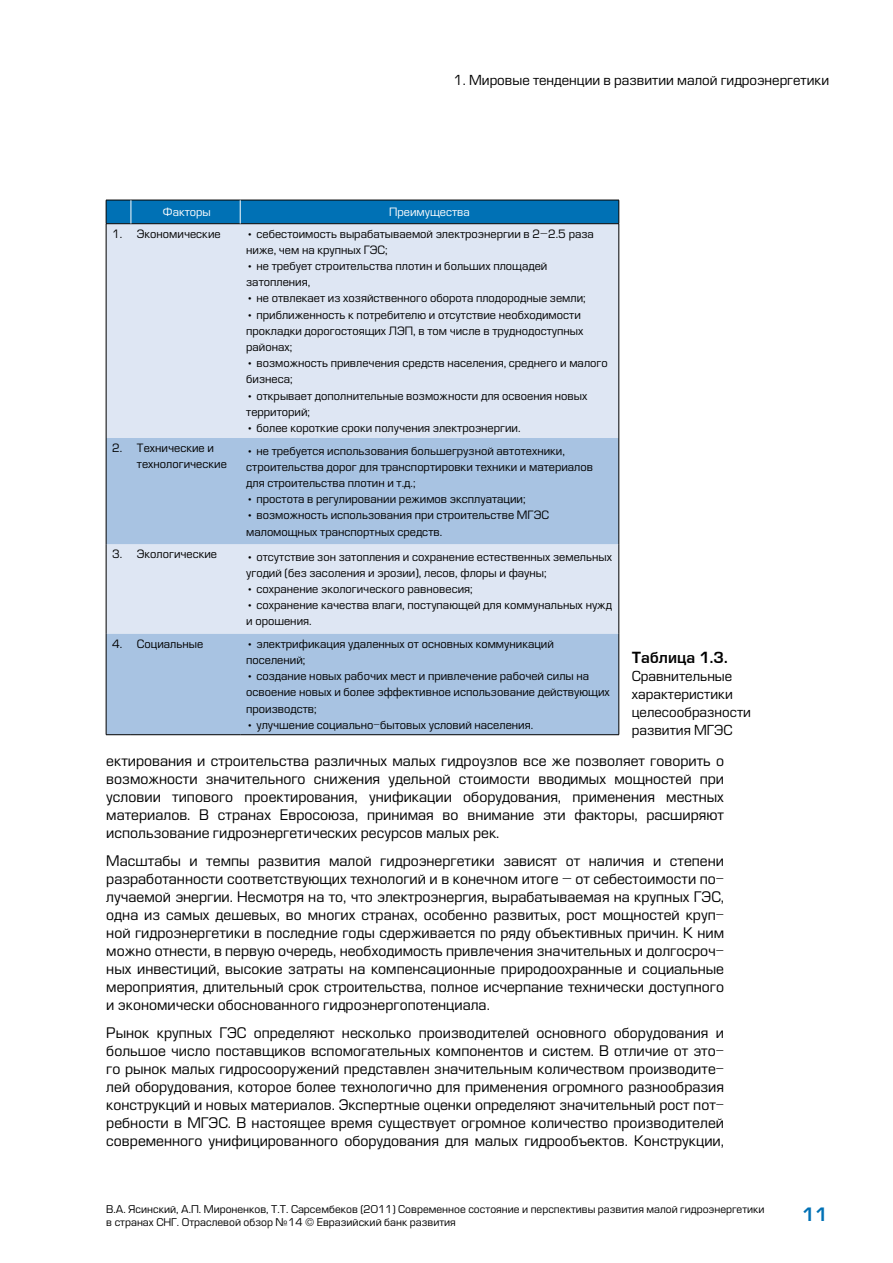
<style>
.page{position:relative;width:893px;height:1263px;background:#fff}
.page>*{position:absolute;margin:0;border:0;box-sizing:border-box;transform-origin:0 0}
.t1{font:18px "Europe Demi Normal";color:#0071b5}
.t2{font:15px "Europe Demi Normal";color:#000}
.t3{font:14.25px/18px "Europe";color:#000;text-align:justify}
.t4{font:13.5px/18px "Europe";color:#000}
.t5{font:11.25px/16.2px "Europe";color:#000}
.t6{font:11.25px "Europe";color:#fff}
.t7{font:10.5px/12.6px "Europe";color:#000}
</style>
<div class="page">
<div style="left:107px;top:224px;width:512px;height:214px;background:#dee6f3"></div>
<svg style="left:107px;top:438px;width:512px;height:296px;background:#b8cde6"></svg>
<hr style="left:106px;top:224px;width:1px;height:214px;background:#000">
<hr style="left:619px;top:224px;width:1px;height:214px;background:#000">
<hr style="left:106px;top:438px;width:1px;height:106px;background:#000">
<hr style="left:619px;top:438px;width:1px;height:106px;background:#000">
<hr style="left:106px;top:544px;width:1px;height:90px;background:#000">
<hr style="left:619px;top:544px;width:1px;height:90px;background:#000">
<hr style="left:106px;top:634px;width:1px;height:100px;background:#000">
<hr style="left:619px;top:634px;width:1px;height:100px;background:#000">
<svg style="left:106px;top:734px;width:25px;height:1px"></svg>
<hr style="left:131px;top:734px;width:109px;height:1px;background:#000">
<hr style="left:240px;top:734px;width:379px;height:1px;background:#000">
<svg style="left:106px;top:200px;width:514px;height:24px;background:#026bab"></svg>
<p class="t4" style="left:454px;top:71px;width:377px">1. Мировые тенденции в развитии малой гидроэнергетики</p>
<p class="t6" style="left:163px;top:205px;width:49px">Факторы</p>
<p class="t6" style="left:389px;top:205px;width:82px">Преимущества</p>
<p class="t5" style="left:112px;top:225px;width:110px">1. Экономические</p>
<p class="t5" style="left:246px;top:225px;width:349px">• себестоимость вырабатываемой электроэнергии в 2–2.5 раза ниже, чем на крупных ГЭС;</p>
<p class="t5" style="left:246px;top:258px;width:303px">• не требует строительства плотин и больших площадей затопления,</p>
<p class="t5" style="left:246px;top:290px;width:341px">• не отвлекает из хозяйственного оборота плодородные земли;</p>
<p class="t5" style="left:246px;top:306px;width:339px">• приближенность к потребителю и отсутствие необходимости прокладки дорогостоящих ЛЭП, в том числе в труднодоступных районах;</p>
<p class="t5" style="left:246px;top:355px;width:363px">• возможность привлечения средств населения, среднего и малого бизнеса;</p>
<p class="t5" style="left:246px;top:387px;width:343px">• открывает дополнительные возможности для освоения новых территорий;</p>
<p class="t5" style="left:246px;top:420px;width:276px">• более короткие сроки получения электроэнергии.</p>
<p class="t5" style="left:137px;top:440px;width:91px;text-indent:-25px">2. Технические и технологические</p>
<p class="t5" style="left:246px;top:442px;width:348px">• не требуется использования большегрузной автотехники, строительства дорог для транспортировки техники и материалов для строительства плотин и т.д.;</p>
<p class="t5" style="left:246px;top:491px;width:281px">• простота в регулировании режимов эксплуатации;</p>
<p class="t5" style="left:246px;top:507px;width:304px">• возможность использования при строительстве МГЭС маломощных транспортных средств.</p>
<p class="t5" style="left:112px;top:546px;width:107px">3. Экологические</p>
<p class="t5" style="left:246px;top:548px;width:367px">• отсутствие зон затопления и сохранение естественных земельных угодий (без засоления и эрозии), лесов, флоры и фауны;</p>
<p class="t5" style="left:246px;top:581px;width:228px">• сохранение экологического равновесия;</p>
<p class="t5" style="left:246px;top:597px;width:367px">• сохранение качества влаги, поступающей для коммунальных нужд и орошения.</p>
<p class="t5" style="left:112px;top:636px;width:93px">4. Социальные</p>
<p class="t5" style="left:246px;top:636px;width:309px">• электрификация удаленных от основных коммуникаций поселений;</p>
<p class="t5" style="left:246px;top:668px;width:365px">• создание новых рабочих мест и привлечение рабочей силы на освоение новых и более эффективное использование действующих производств;</p>
<p class="t5" style="left:246px;top:717px;width:289px">• улучшение социально-бытовых условий населения.</p>
<p class="t3" style="left:106px;top:752px;width:619px">ектирования и строительства различных малых гидроузлов все же позволяет говорить о возможности значительного снижения удельной стоимости вводимых мощностей при условии типового проектирования, унификации оборудования, применения местных материалов. В странах Евросоюза, принимая во внимание эти факторы, расширяют использование гидроэнергетических ресурсов малых рек.</p>
<p class="t3" style="left:106px;top:852px;width:619px">Масштабы и темпы развития малой гидроэнергетики зависят от наличия и степени разработанности соответствующих технологий и в конечном итоге – от себестоимости по&shy;лучаемой энергии. Несмотря на то, что электроэнергия, вырабатываемая на крупных ГЭС, одна из самых дешевых, во многих странах, особенно развитых, рост мощностей круп&shy;ной гидроэнергетики в последние годы сдерживается по ряду объективных причин. К ним можно отнести, в первую очередь, необходимость привлечения значительных и долгосроч&shy;ных инвестиций, высокие затраты на компенсационные природоохранные и социальные мероприятия, длительный срок строительства, полное исчерпание технически доступного и экономически обоснованного гидроэнергопотенциала.</p>
<p class="t3" style="left:106px;top:1023px;width:619px">Рынок крупных ГЭС определяют несколько производителей основного оборудования и большое число поставщиков вспомогательных компонентов и систем. В отличие от это&shy;го рынок малых гидросооружений представлен значительным количеством производите&shy;лей оборудования, которое более технологично для применения огромного разнообразия конструкций и новых материалов. Экспертные оценки определяют значительный рост пот&shy;ребности в МГЭС. В настоящее время существует огромное количество производителей современного унифицированного оборудования для малых гидрообъектов. Конструкции,</p>
<p class="t2" style="left:632px;top:649px;width:97px">Таблица 1.3.</p>
<p class="t4" style="left:632px;top:667px;width:121px">Сравнительные характеристики целесообразности развития МГЭС</p>
<p class="t7" style="left:106px;top:1203px;width:660px">В.А. Ясинский, А.П. Мироненков, Т.Т. Сарсембеков (2011) Современное состояние и перспективы развития малой гидроэнергетики в странах СНГ. Отраслевой обзор №14 © Евразийский банк развития</p>
<p class="t1" style="left:802px;top:1204px;width:27px">11</p>
</div>
